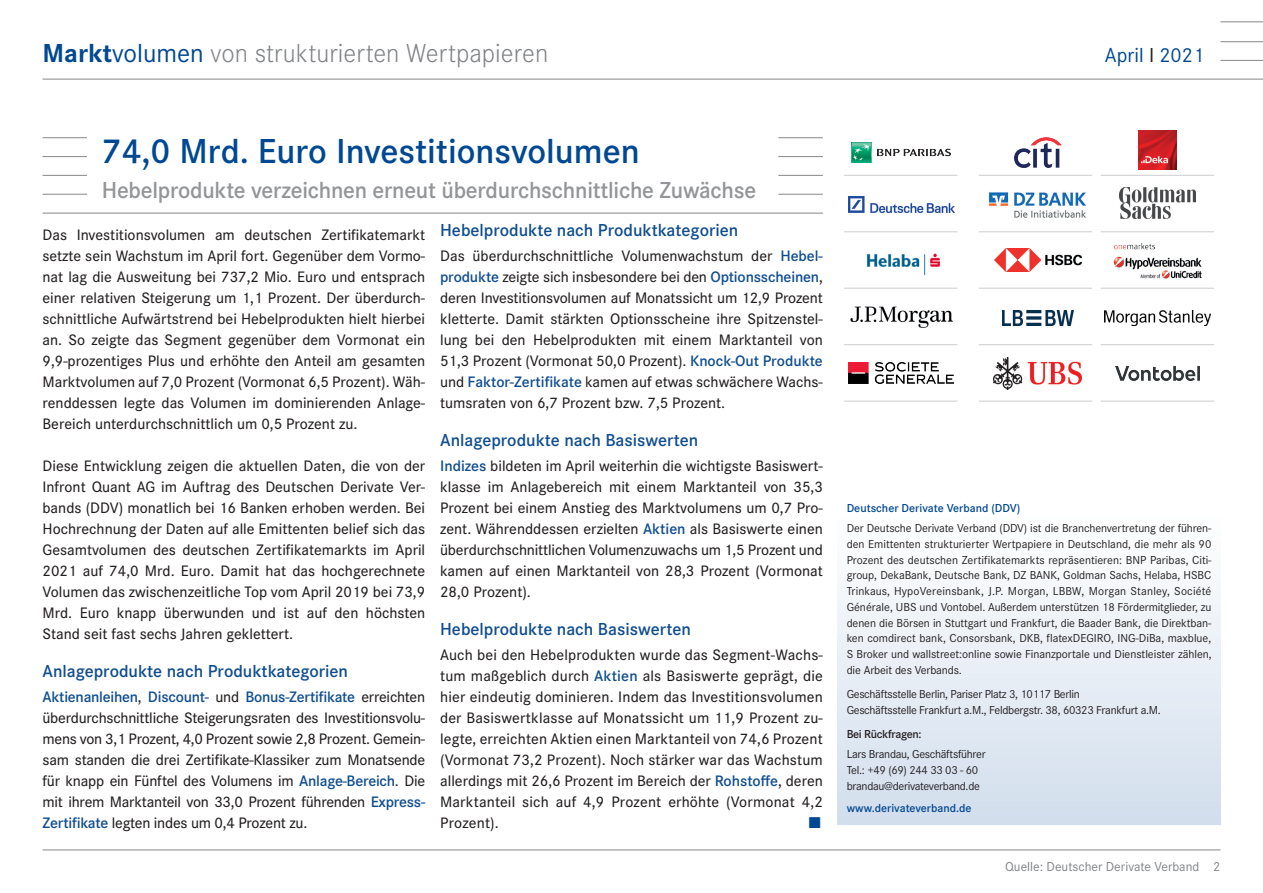
<style>
.page{position:relative;width:1263px;height:893px;background:#fff}
.page>*{position:absolute;margin:0;border:0;box-sizing:border-box;transform-origin:0 0}
.Head_24pt{font:600 36px "Corporate S";color:#014892}
.t1{font:300 27px "Corporate S";color:#808285}
.Subhead{font:600 24px "Corporate S";letter-spacing:-.01em;color:#939598}
.t2{font:21px "Corporate S";color:#014892}
.subhead-blau{font:600 18px "Corporate S";color:#0f4d8f}
.Fließtext{font:500 15.75px/21px "Corporate S";color:#231f20;text-align:justify}
.Fließtext-2{font:15.75px "Zapf Dingbats ITC";color:#014892}
.t3{font:13.5px "Corporate S";color:#808285}
.Copy{font:12px/15.8px "Corporate S";letter-spacing:-.025em;color:#231f20;text-align:justify}
.Copy-2{font:600 12px "Corporate S";color:#014892}
.Copy-3{font:600 12px "Corporate S";letter-spacing:-.025em;color:#231f20}
.s1{font-weight:700;color:#014892}
.s2{font-weight:400;color:#014892}
.s3{color:#231f20}
.s4{font-weight:600;color:#0f4d8f}
</style>
<div class="page">
<hr style="left:1220px;top:60px;width:43px;height:1px;background:#939598">
<hr style="left:1220px;top:21px;width:43px;height:1px;background:#939598">
<hr style="left:1220px;top:41px;width:43px;height:1px;background:#939598">
<hr style="left:43px;top:79px;width:1220px;height:1px;background:#939598">
<hr style="left:43px;top:849px;width:1177px;height:1px;background:#939598">
<hr style="left:43px;top:213px;width:780px;height:1px;background:#939598">
<hr style="left:43px;top:137px;width:44px;height:1px;background:#939598">
<hr style="left:778px;top:137px;width:45px;height:1px;background:#939598">
<hr style="left:43px;top:194px;width:44px;height:1px;background:#939598">
<hr style="left:778px;top:194px;width:45px;height:1px;background:#939598">
<hr style="left:43px;top:175px;width:44px;height:1px;background:#939598">
<hr style="left:778px;top:175px;width:45px;height:1px;background:#939598">
<hr style="left:43px;top:156px;width:44px;height:1px;background:#939598">
<hr style="left:778px;top:156px;width:45px;height:1px;background:#939598">
<hr style="left:844px;top:175px;width:113px;height:1px;background:#d1d2d4">
<hr style="left:979px;top:175px;width:113px;height:1px;background:#d1d2d4">
<hr style="left:1101px;top:175px;width:113px;height:1px;background:#d1d2d4">
<hr style="left:844px;top:231px;width:113px;height:1px;background:#d1d2d4">
<hr style="left:979px;top:231px;width:113px;height:1px;background:#d1d2d4">
<hr style="left:1101px;top:231px;width:113px;height:1px;background:#d1d2d4">
<hr style="left:844px;top:288px;width:113px;height:1px;background:#d1d2d4">
<hr style="left:979px;top:288px;width:113px;height:1px;background:#d1d2d4">
<hr style="left:1101px;top:288px;width:113px;height:1px;background:#d1d2d4">
<hr style="left:844px;top:344px;width:113px;height:1px;background:#d1d2d4">
<hr style="left:979px;top:344px;width:113px;height:1px;background:#d1d2d4">
<hr style="left:1101px;top:344px;width:113px;height:1px;background:#d1d2d4">
<hr style="left:844px;top:401px;width:113px;height:1px;background:#d1d2d4">
<hr style="left:979px;top:401px;width:113px;height:1px;background:#d1d2d4">
<hr style="left:1101px;top:401px;width:113px;height:1px;background:#d1d2d4">
<img style="left:989px;top:192px;width:97px;height:26px">
<img style="left:993px;top:357px;width:89px;height:32px">
<img style="left:848px;top:363px;width:105px;height:21px">
<img style="left:1002px;top:310px;width:71px;height:15px">
<img style="left:852px;top:142px;width:98px;height:20px">
<img style="left:1113px;top:243px;width:88px;height:35px">
<img style="left:867px;top:253px;width:73px;height:23px">
<img style="left:1014px;top:137px;width:47px;height:30px">
<img style="left:1115px;top:366px;width:85px;height:14px">
<img style="left:1138px;top:131px;width:39px;height:39px">
<img style="left:848px;top:196px;width:106px;height:17px">
<img style="left:1120px;top:187px;width:75px;height:31px">
<img style="left:994px;top:249px;width:87px;height:23px">
<img style="left:1105px;top:310px;width:105px;height:16px">
<img style="left:850px;top:306px;width:103px;height:22px">
<div style="left:838px;top:493px;width:382px;height:332px;background:linear-gradient(to bottom,#fff,#d2deed)"></div>
<h2 class="t1" style="left:43px;top:38px;width:507px"><span class="s1">Markt</span><span class="s2">volumen</span> von strukturierten Wertpapieren</h2>
<h3 class="t2" style="left:1105px;top:43px;width:101px">April <span class="s3">I</span> 2021</h3>
<p class="Head_24pt" style="left:102px;top:131px;width:539px">74,0 Mrd. Euro Investitionsvolumen</p>
<p class="Subhead" style="left:102px;top:176px;width:656px">Hebelprodukte verzeichnen erneut überdurchschnittliche Zuwächse</p>
<p class="Fließtext" style="left:43px;top:224px;width:384px">Das Investitionsvolumen am deutschen Zertifikatemarkt setzte sein Wachstum im April fort. Gegenüber dem Vormo&shy;nat lag die Ausweitung bei 737,2 Mio. Euro und entsprach einer relativen Steigerung um 1,1 Prozent. Der überdurch&shy;schnittliche Aufwärtstrend bei Hebelprodukten hielt hierbei an. So zeigte das Segment gegenüber dem Vormonat ein 9,9-prozentiges Plus und erhöhte den Anteil am gesamten Marktvolumen auf 7,0 Prozent (Vormonat 6,5 Prozent). Wäh&shy;renddessen legte das Volumen im dominierenden Anlage-Bereich unterdurchschnittlich um 0,5 Prozent zu.</p>
<p class="Fließtext" style="left:43px;top:455px;width:384px">Diese Entwicklung zeigen die aktuellen Daten, die von der Infront Quant AG im Auftrag des Deutschen Derivate Ver&shy;bands (DDV) monatlich bei 16 Banken erhoben werden. Bei Hochrechnung der Daten auf alle Emittenten belief sich das Gesamtvolumen des deutschen Zertifikatemarkts im April 2021 auf 74,0 Mrd. Euro. Damit hat das hochgerechnete Volumen das zwischenzeitliche Top vom April 2019 bei 73,9<br>Mrd. Euro knapp überwunden und ist auf den höchsten Stand seit fast sechs Jahren geklettert.</p>
<p class="subhead-blau" style="left:43px;top:660px;width:307px">Anlageprodukte nach Produktkategorien</p>
<p class="Fließtext" style="left:43px;top:686px;width:384px"><span class="s4">Aktienanleihen</span>, <span class="s4">Discount-</span> und <span class="s4">Bonus-Zertifikate</span> erreichten überdurchschnittliche Steigerungsraten des Investitionsvolu&shy;mens von 3,1 Prozent, 4,0 Prozent sowie 2,8 Prozent. Gemein&shy;sam standen die drei Zertifikate-Klassiker zum Monatsende für knapp ein Fünftel des Volumens im <span class="s4">Anlage-Bereich</span>. Die mit ihrem Marktanteil von 33,0 Prozent führenden <span class="s4">Express-Zertifikate</span> legten indes um 0,4 Prozent zu.</p>
<p class="subhead-blau" style="left:440px;top:219px;width:300px">Hebelprodukte nach Produktkategorien</p>
<p class="Fließtext" style="left:440px;top:245px;width:384px">Das überdurchschnittliche Volumenwachstum der <span class="s4">Hebel&shy;produkte</span> zeigte sich insbesondere bei den <span class="s4">Optionsscheinen</span>, deren Investitionsvolumen auf Monatssicht um 12,9 Prozent kletterte. Damit stärkten Optionsscheine ihre Spitzenstel&shy;lung bei den Hebelprodukten mit einem Marktanteil von 51,3 Prozent (Vormonat 50,0 Prozent). <span class="s4">Knock-Out Produkte </span>und <span class="s4">Faktor-Zertifikate</span> kamen auf etwas schwächere Wachs&shy;tumsraten von 6,7 Prozent bzw. 7,5 Prozent.</p>
<p class="subhead-blau" style="left:440px;top:429px;width:260px">Anlageprodukte nach Basiswerten</p>
<p class="Fließtext" style="left:440px;top:455px;width:384px"><span class="s4">Indizes</span> bildeten im April weiterhin die wichtigste Basiswert&shy;klasse im Anlagebereich mit einem Marktanteil von 35,3<br>Prozent bei einem Anstieg des Marktvolumens um 0,7 Pro&shy;zent. Währenddessen erzielten <span class="s4">Aktien</span> als Basiswerte einen überdurchschnittlichen Volumenzuwachs um 1,5 Prozent und kamen auf einen Marktanteil von 28,3 Prozent (Vormonat 28,0 Prozent).</p>
<p class="subhead-blau" style="left:440px;top:618px;width:252px">Hebelprodukte nach Basiswerten</p>
<p class="Fließtext" style="left:440px;top:644px;width:384px">Auch bei den Hebelprodukten wurde das Segment-Wachs&shy;tum maßgeblich durch <span class="s4">Aktien</span> als Basiswerte geprägt, die hier eindeutig dominieren. Indem das Investitionsvolumen der Basiswertklasse auf Monatssicht um 11,9 Prozent zu&shy;legte, erreichten Aktien einen Marktanteil von 74,6 Prozent (Vormonat 73,2 Prozent). Noch stärker war das Wachstum allerdings mit 26,6 Prozent im Bereich der <span class="s4">Rohstoffe</span>, deren Marktanteil sich auf 4,9 Prozent erhöhte (Vormonat 4,2<br>Prozent).</p>
<p class="Fließtext-2" style="left:809px;top:815px;width:12px">■</p>
<p class="Copy-2" style="left:847px;top:501px;width:175px">Deutscher Derivate Verband (DDV)</p>
<p class="Copy" style="left:847px;top:520px;width:366px">Der Deutsche Derivate Verband (DDV) ist die Branchenvertretung der führen&shy;den Emittenten strukturierter Wertpapiere in Deutschland, die mehr als 90<br>Prozent des deutschen Zertifikatemarkts repräsentieren: BNP Paribas, Citi&shy;group, DekaBank, Deutsche Bank, DZ BANK, Goldman Sachs, Helaba, HSBC Trinkaus, HypoVereinsbank, J.P. Morgan, LBBW, Morgan Stanley, Société Générale, UBS und Vontobel. Außerdem unterstützen 18 Fördermitglieder, zu denen die Börsen in Stuttgart und Frankfurt, die Baader Bank, die Direktban&shy;ken comdirect bank, Consorsbank, DKB, flatexDEGIRO, ING-DiBa, maxblue, S Broker und wallstreet:online sowie Finanzportale und Dienstleister zählen, die Arbeit des Verbands.</p>
<p class="Copy" style="left:847px;top:686px;width:316px">Geschäftsstelle Berlin, Pariser Platz 3, 10117 Berlin<br>Geschäftsstelle Frankfurt a.M., Feldbergstr. 38, 60323 Frankfurt a.M.</p>
<p class="Copy-3" style="left:847px;top:727px;width:76px">Bei Rückfragen:</p>
<p class="Copy" style="left:847px;top:746px;width:140px">Lars Brandau, Geschäftsführer</p>
<p class="Copy" style="left:847px;top:762px;width:133px">Tel.: +49 (69) 244 33 03 - 60</p>
<p class="Copy" style="left:847px;top:778px;width:135px">brandau@derivateverband.de</p>
<p class="Copy-2" style="left:847px;top:801px;width:126px">www.derivateverband.de</p>
<p class="t3" style="left:1005px;top:859px;width:217px">Quelle: Deutscher Derivate Verband 2</p>
</div>
